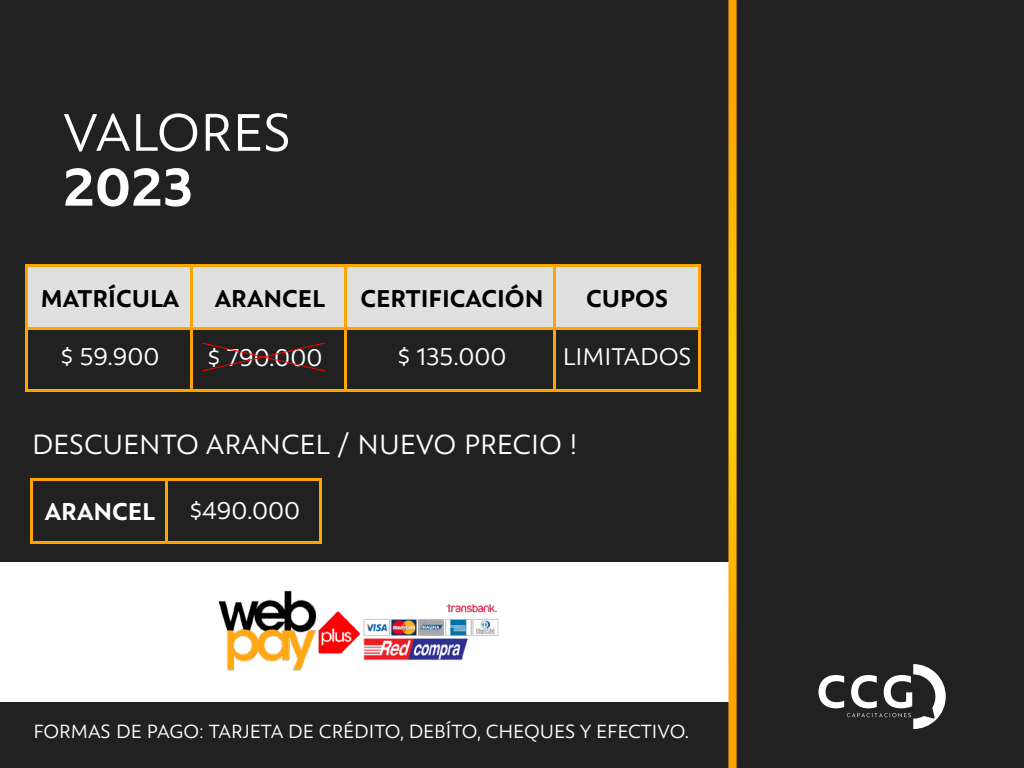
<style>
.page{position:relative;width:1024px;height:768px;background:#212121}
.page>*{position:absolute;margin:0;border:0;box-sizing:border-box;transform-origin:0 0}
.t1{font:61px "Rawson Pro";color:#fff}
.t2{font:700 61px "Rawson Pro";color:#fff}
.t3{font:32px "Rawson Pro";color:#fff}
.t4{font:28px "Rawson Pro";color:#fff}
.t5{font:700 28px "Rawson Pro";color:#000}
.t6{font:700 28px "Rawson Pro";color:#fff}
.t7{font:22px "Rawson Pro";color:#fff}
</style>
<div class="page">
<svg style="left:819px;top:664px;width:127px;height:65px"></svg>
<div style="left:25px;top:264px;width:676px;height:66px;background:#e0e0e0;border:3px solid #ffa300"></div>
<div style="left:165px;top:478px;width:157px;height:66px;border:3px solid #ffa300"></div>
<div style="left:30px;top:478px;width:138px;height:66px;border:3px solid #ffa300"></div>
<div style="left:25px;top:264px;width:676px;height:128px;border:3px solid #ffa300"></div>
<hr style="left:190px;top:266px;width:3px;height:125px;background:#ffa300">
<hr style="left:344px;top:266px;width:3px;height:125px;background:#ffa300">
<hr style="left:553px;top:266px;width:3px;height:125px;background:#ffa300">
<svg style="left:202px;top:342px;width:123px;height:30px"></svg>
<div style="left:0;top:562px;width:733px;height:140px;background:#fff"></div>
<img style="left:218px;top:590px;width:281px;height:81px">
<svg style="left:728px;top:0;width:9px;height:768px;background:#eca705"></svg>
<h1 class="t1" style="left:63px;top:99px;width:229px">VALORES</h1>
<h1 class="t2" style="left:63px;top:151px;width:131px">2023</h1>
<p class="t5" style="left:41px;top:282px;width:140px">MATRÍCULA</p>
<p class="t5" style="left:215px;top:282px;width:112px">ARANCEL</p>
<p class="t5" style="left:360px;top:282px;width:185px">CERTIFICACIÓN</p>
<p class="t5" style="left:586px;top:282px;width:84px">CUPOS</p>
<p class="t4" style="left:61px;top:341px;width:100px">$ 59.900</p>
<p class="t4" style="left:398px;top:341px;width:110px">$ 135.000</p>
<p class="t4" style="left:563px;top:341px;width:130px">LIMITADOS</p>
<p class="t4" style="left:208px;top:342px;width:116px">$ 790.000</p>
<h2 class="t3" style="left:32px;top:427px;width:547px">DESCUENTO ARANCEL / NUEVO PRECIO !</h2>
<p class="t6" style="left:45px;top:495px;width:112px">ARANCEL</p>
<p class="t4" style="left:190px;top:495px;width:112px">$490.000</p>
<p class="t7" style="left:33px;top:719px;width:657px">FORMAS DE PAGO: TARJETA DE CRÉDITO, DEBÍTO, CHEQUES Y EFECTIVO.</p>
</div>
